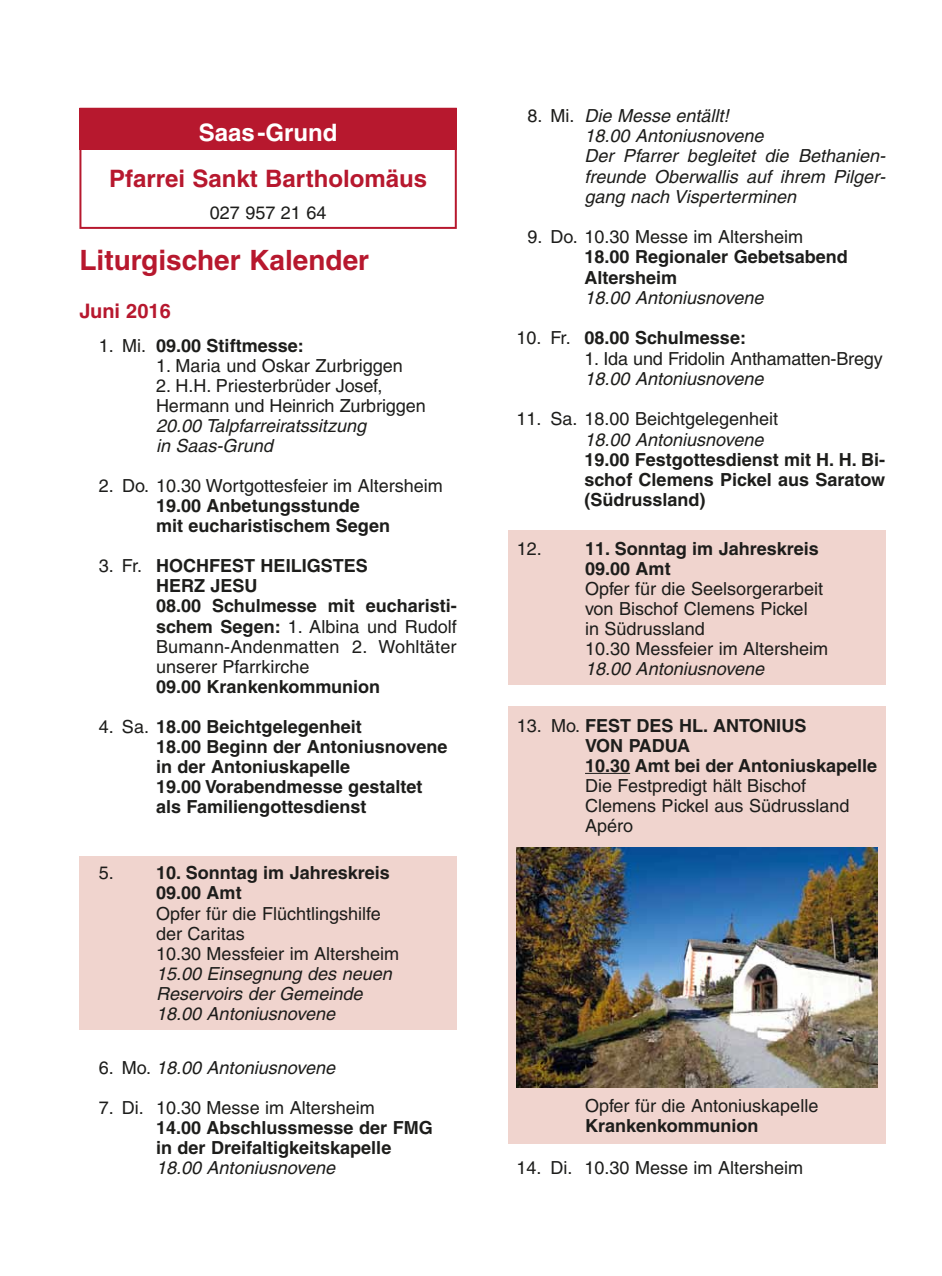
<style>
.page{position:relative;width:942px;height:1276px;background:#fff}
.page>*{position:absolute;margin:0;border:0;box-sizing:border-box;transform-origin:0 0}
.t1{font:700 28px "Helvetica";color:#b7182e}
.t2{font:700 24px "Helvetica";color:#b7182e}
.t3{font:700 24px "Helvetica";color:#fff}
.t4{font:700 20px "Helvetica";color:#b7182e}
.t5{font:18px/20px "Helvetica";color:#1d1d1b}
.t6{font:700 18px/20px "Helvetica";color:#1d1d1b}
.t7{font:italic 18px/20.2px "Helvetica";color:#1d1d1b}
.s1{font-weight:400}
.s2{font-weight:700}
.s3{font-style:normal}
</style>
<div class="page">
<div style="left:79px;top:108px;width:377px;height:121px;border:2px solid #b7182e"></div>
<div style="left:79px;top:108px;width:377px;height:42px;background:#b7182e"></div>
<div style="left:508px;top:530px;width:377px;height:155px;background:#f0d4ce"></div>
<div style="left:508px;top:706px;width:377px;height:437px;background:#f0d4ce"></div>
<hr style="left:585px;top:773px;width:45px;height:1px;background:#1d1d1b">
<div style="left:79px;top:855px;width:377px;height:174px;background:#f0d4ce"></div>
<img style="left:516px;top:847px;width:361px;height:240px">
<h2 class="t3" style="left:199px;top:118px;width:140px">Saas-Grund</h2>
<h2 class="t2" style="left:109px;top:164px;width:319px">Pfarrei Sankt Bartholomäus</h2>
<p class="t5" style="left:210px;top:202px;width:118px">027 957 21 64</p>
<h1 class="t1" style="left:79px;top:243px;width:291px">Liturgischer Kalender</h1>
<p class="t4" style="left:79px;top:298px;width:93px">Juni 2016</p>
<p class="t6" style="left:99px;top:335px;width:206px"><span class="s1">1. Mi.</span> 09.00 Stiftmesse:</p>
<p class="t5" style="left:156px;top:355px;width:248px">1. Maria und Oskar Zurbriggen</p>
<p class="t5" style="left:156px;top:375px;width:271px">2. H.H. Priesterbrüder Josef,<br>Hermann und Heinrich Zurbriggen</p>
<p class="t7" style="left:156px;top:416px;width:211px">20.00 Talpfarreiratssitzung in Saas-Grund</p>
<p class="t5" style="left:99px;top:476px;width:345px">2. Do. 10.30 Wortgottesfeier im Altersheim</p>
<p class="t6" style="left:156px;top:495px;width:235px">19.00 Anbetungsstunde mit eucharistischem Segen</p>
<p class="t5" style="left:156px;top:556px;width:302px;text-indent:-57px">3. Fr. <span class="s2">HOCHFEST HEILIGSTES<br>HERZ JESU<br>08.00 Schulmesse mit eucharisti&shy;schem Segen:</span> 1. Albina und Rudolf<br>Bumann-Andenmatten 2. Wohltäter unserer Pfarrkirche</p>
<p class="t6" style="left:156px;top:676px;width:225px">09.00 Krankenkommunion</p>
<p class="t6" style="left:156px;top:716px;width:293px;text-indent:-57px"><span class="s1">4. Sa.</span> 18.00 Beichtgelegenheit<br>18.00 Beginn der Antoniusnovene in der Antoniuskapelle<br>19.00 Vorabendmesse gestaltet als Familiengottesdienst</p>
<p class="t6" style="left:156px;top:863px;width:235px;text-indent:-57px"><span class="s1">5.</span> 10. Sonntag im Jahreskreis<br>09.00 Amt</p>
<p class="t5" style="left:156px;top:903px;width:245px">Opfer für die Flüchtlingshilfe der Caritas<br>10.30 Messfeier im Altersheim</p>
<p class="t7" style="left:156px;top:963px;width:237px">15.00 Einsegnung des neuen<br>Reservoirs der Gemeinde<br>18.00 Antoniusnovene</p>
<p class="t7" style="left:99px;top:1057px;width:237px"><span class="s3">6. Mo.</span> 18.00 Antoniusnovene</p>
<p class="t5" style="left:99px;top:1097px;width:277px">7. Di. 10.30 Messe im Altersheim</p>
<p class="t6" style="left:156px;top:1117px;width:278px">14.00 Abschlussmesse der FMG in der Dreifaltigkeitskapelle</p>
<p class="t7" style="left:156px;top:1157px;width:180px">18.00 Antoniusnovene</p>
<p class="t7" style="left:584px;top:105px;width:302px;text-indent:-57px"><span class="s3">8. Mi.</span> Die Messe entällt!<br>18.00 Antoniusnovene<br>Der Pfarrer begleitet die Bethanien&shy;freunde Oberwallis auf ihrem Pilger&shy;gang nach Visperterminen</p>
<p class="t5" style="left:527px;top:227px;width:277px">9. Do. 10.30 Messe im Altersheim</p>
<p class="t6" style="left:584px;top:247px;width:265px">18.00 Regionaler Gebetsabend<br>Altersheim</p>
<p class="t7" style="left:584px;top:287px;width:180px">18.00 Antoniusnovene</p>
<p class="t6" style="left:516px;top:328px;width:231px"><span class="s1">10. Fr.</span> 08.00 Schulmesse:</p>
<p class="t5" style="left:584px;top:348px;width:300px">1. Ida und Fridolin Anthamatten-Bregy</p>
<p class="t7" style="left:584px;top:368px;width:180px">18.00 Antoniusnovene</p>
<p class="t5" style="left:516px;top:409px;width:263px">11. Sa. 18.00 Beichtgelegenheit</p>
<p class="t7" style="left:584px;top:429px;width:180px">18.00 Antoniusnovene</p>
<p class="t6" style="left:584px;top:449px;width:302px;text-align:justify">19.00 Festgottesdienst mit H. H. Bi&shy;schof Clemens Pickel aus Saratow (Südrussland)</p>
<p class="t6" style="left:585px;top:538px;width:235px;text-indent:-68px"><span class="s1">12.</span> 11. Sonntag im Jahreskreis<br>09.00 Amt</p>
<p class="t5" style="left:585px;top:578px;width:245px">Opfer für die Seelsorgerarbeit von Bischof Clemens Pickel<br>in Südrussland<br>10.30 Messfeier im Altersheim</p>
<p class="t7" style="left:585px;top:658px;width:180px">18.00 Antoniusnovene</p>
<p class="t6" style="left:585px;top:715px;width:293px;text-indent:-68px"><span class="s1">13. Mo.</span> FEST DES HL. ANTONIUS<br>VON PADUA<br>10.30 Amt bei der Antoniuskapelle</p>
<p class="t5" style="left:585px;top:775px;width:266px">Die Festpredigt hält Bischof<br>Clemens Pickel aus Südrussland<br>Apéro</p>
<p class="t5" style="left:585px;top:1095px;width:235px">Opfer für die Antoniuskapelle</p>
<p class="t6" style="left:585px;top:1115px;width:175px">Krankenkommunion</p>
<p class="t5" style="left:516px;top:1157px;width:288px">14. Di. 10.30 Messe im Altersheim</p>
</div>
